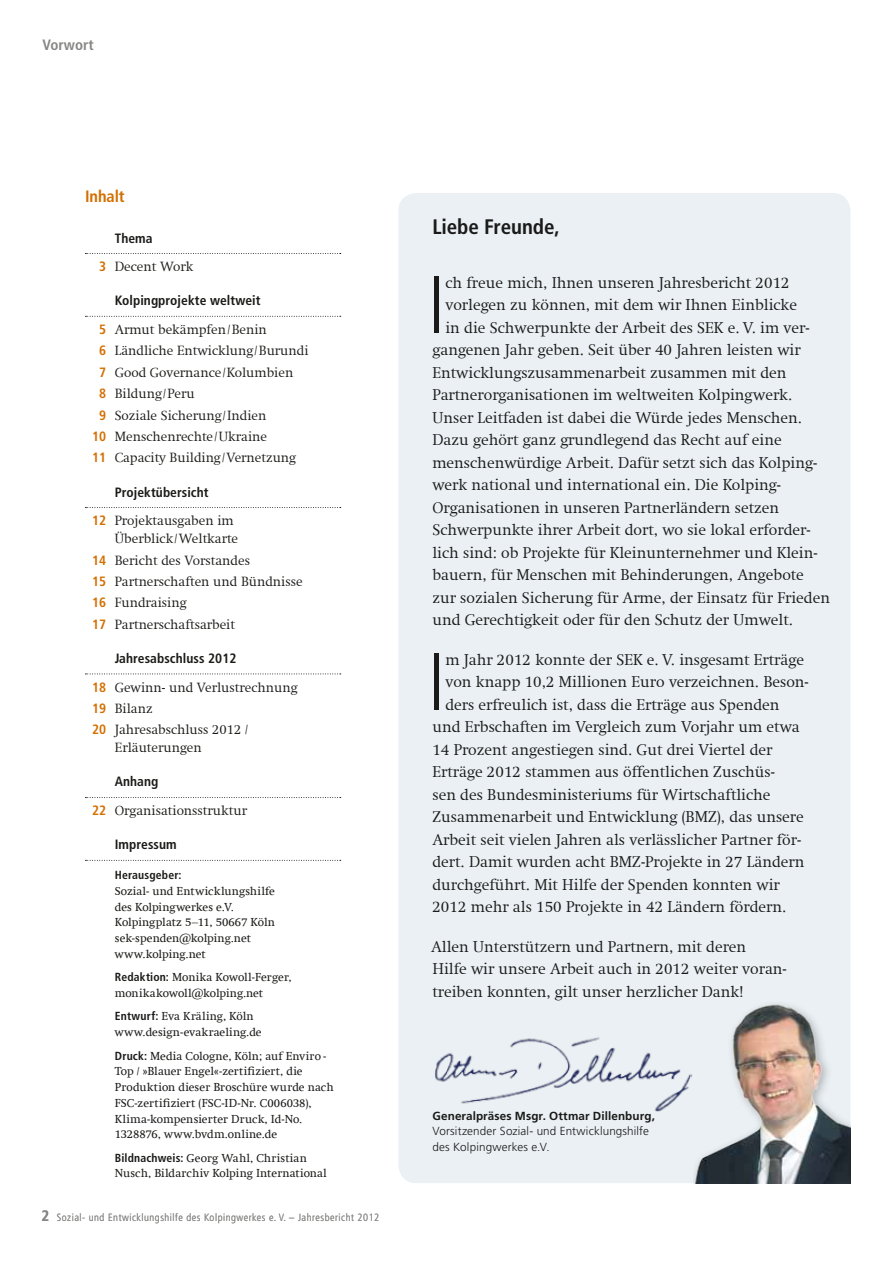
<style>
.page{position:relative;width:893px;height:1263px;background:#fff}
.page>*{position:absolute;margin:0;border:0;box-sizing:border-box;transform-origin:0 0}
.t1{font:300 condensed 80.25px "Frutiger";color:#1a1a18}
.t2{font:700 condensed 21px "Frutiger LT Std";letter-spacing:-.005em;color:#1a1a18}
.t3{font:700 condensed 16.5px "Frutiger LT Std";letter-spacing:-.005em;color:#d46f00}
.t4{font:300 15.75px/22.5px "Swift Com";color:#1a1a18}
.t5{font:700 condensed 15px "Frutiger LT Std";letter-spacing:.005em;color:#878786}
.t6{font:300 13.5px/21.5px "Swift Com";color:#1a1a18}
.t7{font:700 condensed 13.5px "Frutiger LT Std";letter-spacing:.005em;color:#1a1a18}
.t8{font:11.7px/15.8px "Swift Com";letter-spacing:.005em;color:#1a1a18}
.t9{font:300 11.7px/15.8px "Frutiger";letter-spacing:.01em;color:#1a1a18}
.t10{font:700 11.7px "Frutiger";letter-spacing:.01em;color:#1a1a18}
.t11{font:700 condensed 11.7px "Frutiger LT Std";letter-spacing:.015em;color:#1a1a18}
.t12{font:300 condensed 10.5px "Frutiger LT Std";letter-spacing:.05em;color:#878786}
.s1{font-family:"Frutiger LT Std";font-weight:700;font-stretch:condensed;color:#d46f00}
.s2{font-family:"Frutiger LT Std";font-weight:700;font-stretch:condensed}
.s3{font-weight:700;font-size:15px}
</style>
<div class="page">
<div style="left:398px;top:193px;width:452px;height:990px;background:#eaf0f4;border-radius:18px"></div>
<img style="left:694px;top:1004px;width:156px;height:179px">
<img style="left:435px;top:1037px;width:257px;height:75px">
<svg style="left:85px;top:253px;width:256px;height:1px"></svg>
<svg style="left:85px;top:316px;width:256px;height:1px"></svg>
<svg style="left:85px;top:507px;width:256px;height:1px"></svg>
<svg style="left:85px;top:673px;width:256px;height:1px"></svg>
<svg style="left:85px;top:797px;width:256px;height:1px"></svg>
<svg style="left:85px;top:860px;width:256px;height:1px"></svg>
<p class="t5" style="left:43px;top:36px;width:53px">Vorwort</p>
<p class="t3" style="left:85px;top:187px;width:41px">Inhalt</p>
<p class="t7" style="left:115px;top:230px;width:39px">Thema</p>
<p class="t6" style="left:99px;top:256px;width:96px"><span class="s1">3</span> Decent Work</p>
<p class="t7" style="left:115px;top:293px;width:147px">Kolpingprojekte weltweit</p>
<p class="t6" style="left:99px;top:319px;width:169px"><span class="s1">5</span> Armut bekämpfen/Benin</p>
<p class="t6" style="left:99px;top:340px;width:211px"><span class="s1">6</span> Ländliche Entwicklung/Burundi</p>
<p class="t6" style="left:99px;top:361px;width:195px"><span class="s1">7</span> Good Governance/Kolumbien</p>
<p class="t6" style="left:99px;top:383px;width:97px"><span class="s1">8</span> Bildung/Peru</p>
<p class="t6" style="left:99px;top:404px;width:169px"><span class="s1">9</span> Soziale Sicherung/Indien</p>
<p class="t6" style="left:92px;top:426px;width:176px"><span class="s1">10</span> Menschenrechte/Ukraine</p>
<p class="t6" style="left:92px;top:447px;width:205px"><span class="s1">11</span> Capacity Building/Vernetzung</p>
<p class="t7" style="left:115px;top:484px;width:95px">Projektübersicht</p>
<p class="t6" style="left:115px;top:512px;width:125px;line-height:18px;text-indent:-23px"><span class="s1">12</span> Projektausgaben im<br>Überblick/Weltkarte</p>
<p class="t6" style="left:92px;top:549px;width:212px"><span class="s1">14</span> Bericht des Vorstandes<br><span class="s1">15</span> Partnerschaften und Bündnisse<br><span class="s1">16</span> Fundraising<br><span class="s1">17</span> Partnerschaftsarbeit</p>
<p class="t7" style="left:115px;top:650px;width:123px">Jahresabschluss 2012</p>
<p class="t6" style="left:92px;top:676px;width:207px"><span class="s1">18</span> Gewinn- und Verlustrechnung<br><span class="s1">19</span> Bilanz<br><span class="s1">20</span> Jahresabschluss 2012 /</p>
<p class="t6" style="left:115px;top:737px;width:88px">Erläuterungen</p>
<p class="t7" style="left:115px;top:774px;width:45px">Anhang</p>
<p class="t6" style="left:92px;top:800px;width:156px"><span class="s1">22</span> Organisationsstruktur</p>
<p class="t7" style="left:115px;top:836px;width:63px">Impressum</p>
<p class="t11" style="left:115px;top:868px;width:68px">Herausgeber:</p>
<p class="t8" style="left:115px;top:883px;width:162px">Sozial- und Entwicklungshilfe des Kolpingwerkes e.V.<br>Kolpingplatz 5–11, 50667 Köln sek-spenden@kolping.net www.kolping.net</p>
<p class="t8" style="left:115px;top:969px;width:178px"><span class="s2">Redaktion:</span> Monika Kowoll-Ferger, monikakowoll@kolping.net</p>
<p class="t8" style="left:115px;top:1008px;width:148px"><span class="s2">Entwurf:</span> Eva Kräling, Köln www.design-evakraeling.de</p>
<p class="t8" style="left:115px;top:1048px;width:220px"><span class="s2">Druck:</span> Media Cologne, Köln; auf Enviro - Top / »Blauer Engel«-zertifiziert, die Produktion dieser Broschüre wurde nach FSC-zertifiziert (FSC-ID-Nr. C006038), Klima-kompensierter Druck, Id-No.<br>1328876, www.bvdm.online.de</p>
<p class="t8" style="left:115px;top:1150px;width:214px"><span class="s2">Bildnachweis:</span> Georg Wahl, Christian<br>Nusch, Bildarchiv Kolping International</p>
<p class="t12" style="left:42px;top:1211px;width:339px"><span class="s3">2</span> Sozial- und Entwicklungshilfe des Kolpingwerkes e. V. – Jahresbericht 2012</p>
<h2 class="t2" style="left:432px;top:214px;width:129px">Liebe Freunde,</h2>
<h1 class="t1" style="left:428px;top:259px;width:19px">I</h1>
<p class="t4" style="left:445px;top:271px;width:346px">ch freue mich, Ihnen unseren Jahresbericht 2012</p>
<p class="t4" style="left:445px;top:294px;width:353px">vorlegen zu können, mit dem wir Ihnen Einblicke</p>
<p class="t4" style="left:445px;top:316px;width:366px">in die Schwerpunkte der Arbeit des SEK e. V. im ver-</p>
<p class="t4" style="left:432px;top:339px;width:370px">gangenen Jahr geben. Seit über 40 Jahren leisten wir</p>
<p class="t4" style="left:432px;top:361px;width:356px">Entwicklungszusammenarbeit zusammen mit den</p>
<p class="t4" style="left:432px;top:384px;width:361px">Partnerorganisationen im weltweiten Kolpingwerk.</p>
<p class="t4" style="left:432px;top:406px;width:371px">Unser Leitfaden ist dabei die Würde jedes Menschen.</p>
<p class="t4" style="left:432px;top:429px;width:351px">Dazu gehört ganz grundlegend das Recht auf eine</p>
<p class="t4" style="left:432px;top:451px;width:385px">menschenwürdige Arbeit. Dafür setzt sich das Kolping-</p>
<p class="t4" style="left:432px;top:474px;width:350px">werk national und international ein. Die Kolping-</p>
<p class="t4" style="left:432px;top:496px;width:348px">Organisationen in unseren Partnerländern setzen</p>
<p class="t4" style="left:432px;top:519px;width:380px">Schwerpunkte ihrer Arbeit dort, wo sie lokal erforder-</p>
<p class="t4" style="left:432px;top:541px;width:386px">lich sind: ob Projekte für Kleinunternehmer und Klein-</p>
<p class="t4" style="left:432px;top:564px;width:373px">bauern, für Menschen mit Behinderungen, Angebote</p>
<p class="t4" style="left:432px;top:586px;width:399px">zur sozialen Sicherung für Arme, der Einsatz für Frieden</p>
<p class="t4" style="left:432px;top:609px;width:362px">und Gerechtigkeit oder für den Schutz der Umwelt.</p>
<h1 class="t1" style="left:428px;top:636px;width:19px">I</h1>
<p class="t4" style="left:445px;top:648px;width:360px">m Jahr 2012 konnte der SEK e. V. insgesamt Erträge</p>
<p class="t4" style="left:445px;top:671px;width:365px">von knapp 10,2 Millionen Euro verzeichnen. Beson-</p>
<p class="t4" style="left:445px;top:693px;width:336px">ders erfreulich ist, dass die Erträge aus Spenden</p>
<p class="t4" style="left:432px;top:716px;width:369px">und Erbschaften im Vergleich zum Vorjahr um etwa</p>
<p class="t4" style="left:432px;top:738px;width:341px">14 Prozent angestiegen sind. Gut drei Viertel der</p>
<p class="t4" style="left:432px;top:761px;width:344px">Erträge 2012 stammen aus öffentlichen Zuschüs-</p>
<p class="t4" style="left:432px;top:783px;width:340px">sen des Bundesministeriums für Wirtschaftliche</p>
<p class="t4" style="left:432px;top:806px;width:373px">Zusammenarbeit und Entwicklung (BMZ), das unsere</p>
<p class="t4" style="left:432px;top:828px;width:370px">Arbeit seit vielen Jahren als verlässlicher Partner för-</p>
<p class="t4" style="left:432px;top:851px;width:374px">dert. Damit wurden acht BMZ-Projekte in 27 Ländern</p>
<p class="t4" style="left:432px;top:873px;width:349px">durchgeführt. Mit Hilfe der Spenden konnten wir</p>
<p class="t4" style="left:432px;top:896px;width:355px">2012 mehr als 150 Projekte in 42 Ländern fördern.</p>
<p class="t4" style="left:431px;top:935px;width:357px">Allen Unterstützern und Partnern, mit deren<br>Hilfe wir unsere Arbeit auch in 2012 weiter voran&shy;treiben konnten, gilt unser herzlicher Dank!</p>
<p class="t10" style="left:432px;top:1108px;width:224px">Generalpräses Msgr. Ottmar Dillenburg,</p>
<p class="t9" style="left:432px;top:1123px;width:218px">Vorsitzender Sozial- und Entwicklungshilfe des Kolpingwerkes e.V.</p>
</div>
